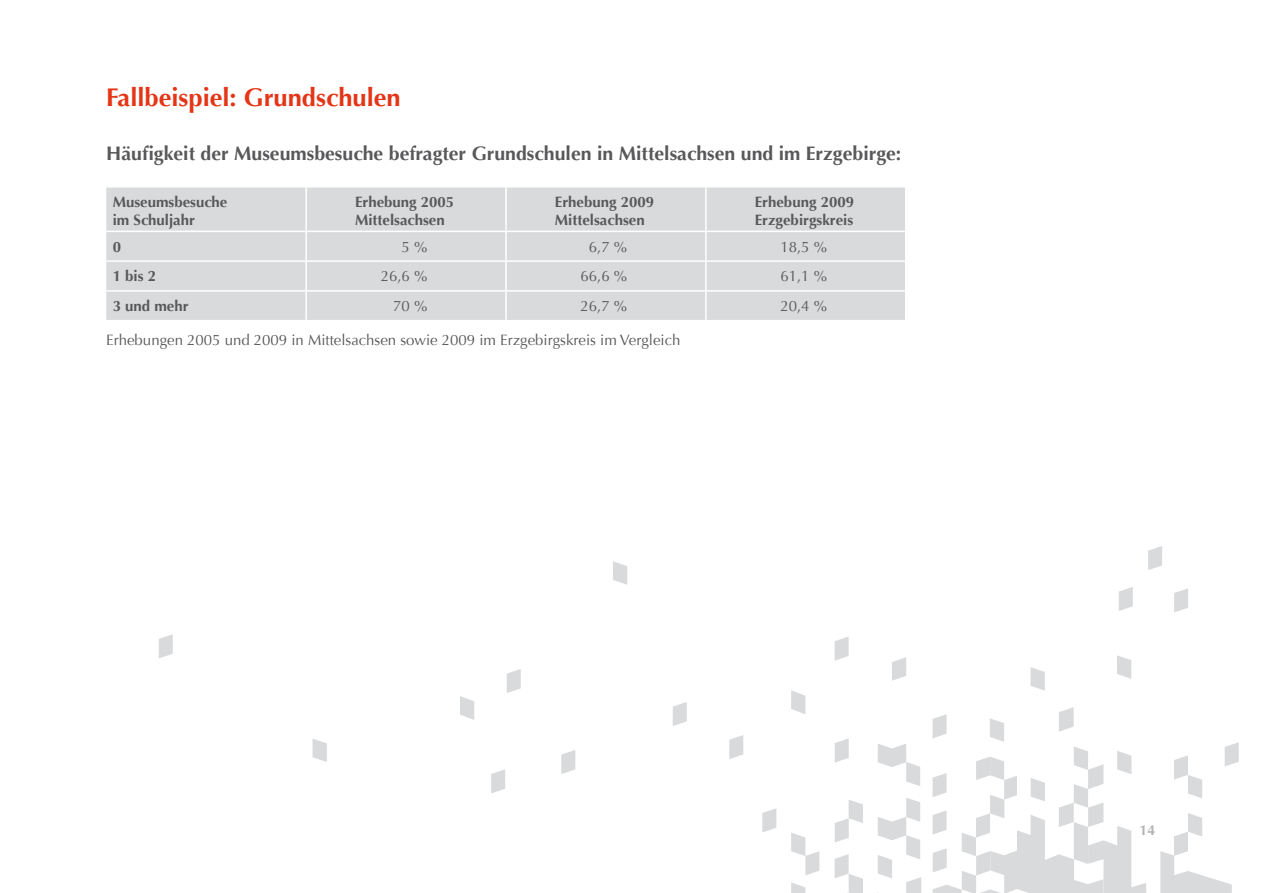
<style>
.page{position:relative;width:1263px;height:893px;background:#fff}
.page>*{position:absolute;margin:0;border:0;box-sizing:border-box;transform-origin:0 0}
.t1{font:700 25.5px "Optima";color:#e53517}
.t2{font:700 19.5px "Optima";color:#58585a}
.t3{font:700 15px/18px "Optima";color:#58585a}
.t4{font:15px "Optima";color:#58585a}
.t5{font:700 14.25px "Optima";color:#b1b3b4}
</style>
<div class="page">
<div style="left:106px;top:188px;width:799px;height:132px;background:#d9dadb"></div>
<hr style="left:305px;top:188px;width:2px;height:43px;background:#fff">
<hr style="left:505px;top:188px;width:2px;height:43px;background:#fff">
<hr style="left:705px;top:188px;width:2px;height:43px;background:#fff">
<hr style="left:106px;top:231px;width:200px;height:1px;background:#fff">
<hr style="left:306px;top:231px;width:200px;height:1px;background:#fff">
<hr style="left:305px;top:232px;width:2px;height:28px;background:#fff">
<hr style="left:506px;top:231px;width:200px;height:1px;background:#fff">
<hr style="left:505px;top:232px;width:2px;height:28px;background:#fff">
<hr style="left:706px;top:231px;width:200px;height:1px;background:#fff">
<hr style="left:705px;top:232px;width:2px;height:28px;background:#fff">
<hr style="left:106px;top:260px;width:200px;height:2px;background:#fff">
<hr style="left:306px;top:260px;width:200px;height:2px;background:#fff">
<hr style="left:305px;top:262px;width:2px;height:28px;background:#fff">
<hr style="left:506px;top:260px;width:200px;height:2px;background:#fff">
<hr style="left:505px;top:262px;width:2px;height:28px;background:#fff">
<hr style="left:706px;top:260px;width:200px;height:2px;background:#fff">
<hr style="left:705px;top:262px;width:2px;height:28px;background:#fff">
<hr style="left:106px;top:290px;width:200px;height:2px;background:#fff">
<hr style="left:306px;top:290px;width:200px;height:2px;background:#fff">
<hr style="left:305px;top:292px;width:2px;height:28px;background:#fff">
<hr style="left:506px;top:290px;width:200px;height:2px;background:#fff">
<hr style="left:505px;top:292px;width:2px;height:28px;background:#fff">
<hr style="left:706px;top:290px;width:200px;height:2px;background:#fff">
<hr style="left:705px;top:292px;width:2px;height:28px;background:#fff">
<svg style="left:791px;top:882px;width:14px;height:11px"></svg>
<svg style="left:791px;top:833px;width:28px;height:42px"></svg>
<svg style="left:1119px;top:587px;width:14px;height:24px"></svg>
<svg style="left:673px;top:702px;width:14px;height:24px"></svg>
<svg style="left:159px;top:634px;width:14px;height:24px"></svg>
<svg style="left:613px;top:561px;width:14px;height:24px"></svg>
<svg style="left:1117px;top:655px;width:14px;height:24px"></svg>
<svg style="left:1030px;top:667px;width:15px;height:24px"></svg>
<svg style="left:835px;top:738px;width:14px;height:24px"></svg>
<svg style="left:835px;top:637px;width:14px;height:24px"></svg>
<svg style="left:1225px;top:742px;width:14px;height:24px"></svg>
<svg style="left:491px;top:769px;width:14px;height:24px"></svg>
<svg style="left:762px;top:808px;width:14px;height:24px"></svg>
<svg style="left:729px;top:735px;width:14px;height:24px"></svg>
<svg style="left:507px;top:669px;width:14px;height:24px"></svg>
<svg style="left:561px;top:750px;width:14px;height:24px"></svg>
<svg style="left:460px;top:696px;width:14px;height:24px"></svg>
<svg style="left:791px;top:690px;width:14px;height:24px"></svg>
<svg style="left:1174px;top:755px;width:28px;height:43px"></svg>
<svg style="left:313px;top:739px;width:14px;height:23px"></svg>
<svg style="left:1148px;top:546px;width:14px;height:24px"></svg>
<svg style="left:1174px;top:588px;width:14px;height:24px"></svg>
<svg style="left:835px;top:854px;width:28px;height:39px"></svg>
<svg style="left:835px;top:800px;width:28px;height:42px"></svg>
<svg style="left:878px;top:744px;width:42px;height:42px"></svg>
<svg style="left:892px;top:657px;width:14px;height:24px"></svg>
<svg style="left:1160px;top:813px;width:72px;height:80px"></svg>
<svg style="left:877px;top:798px;width:44px;height:95px"></svg>
<svg style="left:932px;top:707px;width:214px;height:186px"></svg>
<h1 class="t1" style="left:106px;top:83px;width:296px">Fallbeispiel: Grundschulen</h1>
<h2 class="t2" style="left:106px;top:142px;width:796px">Häufigkeit der Museumsbesuche befragter Grundschulen in Mittelsachsen und im Erzgebirge:</h2>
<p class="t3" style="left:113px;top:193px;width:116px">Museumsbesuche im Schuljahr</p>
<p class="t3" style="left:355px;top:193px;width:101px">Erhebung 2005<br>Mittelsachsen</p>
<p class="t3" style="left:555px;top:193px;width:101px">Erhebung 2009<br>Mittelsachsen</p>
<p class="t3" style="left:755px;top:193px;width:101px">Erhebung 2009<br>Erzgebirgskreis</p>
<p class="t3" style="left:113px;top:238px;width:10px">0</p>
<p class="t4" style="left:401px;top:238px;width:27px">5 %</p>
<p class="t4" style="left:589px;top:238px;width:40px">6,7 %</p>
<p class="t4" style="left:780px;top:238px;width:48px">18,5 %</p>
<p class="t3" style="left:113px;top:267px;width:45px">1 bis 2</p>
<p class="t4" style="left:381px;top:267px;width:48px">26,6 %</p>
<p class="t4" style="left:580px;top:267px;width:48px">66,6 %</p>
<p class="t4" style="left:780px;top:267px;width:48px">61,1 %</p>
<p class="t3" style="left:113px;top:297px;width:77px">3 und mehr</p>
<p class="t4" style="left:393px;top:297px;width:36px">70 %</p>
<p class="t4" style="left:580px;top:297px;width:48px">26,7 %</p>
<p class="t4" style="left:780px;top:297px;width:48px">20,4 %</p>
<p class="t4" style="left:106px;top:332px;width:575px">Erhebungen 2005 und 2009 in Mittelsachsen sowie 2009 im Erzgebirgskreis im Vergleich</p>
<p class="t5" style="left:1139px;top:822px;width:17px">14</p>
</div>
